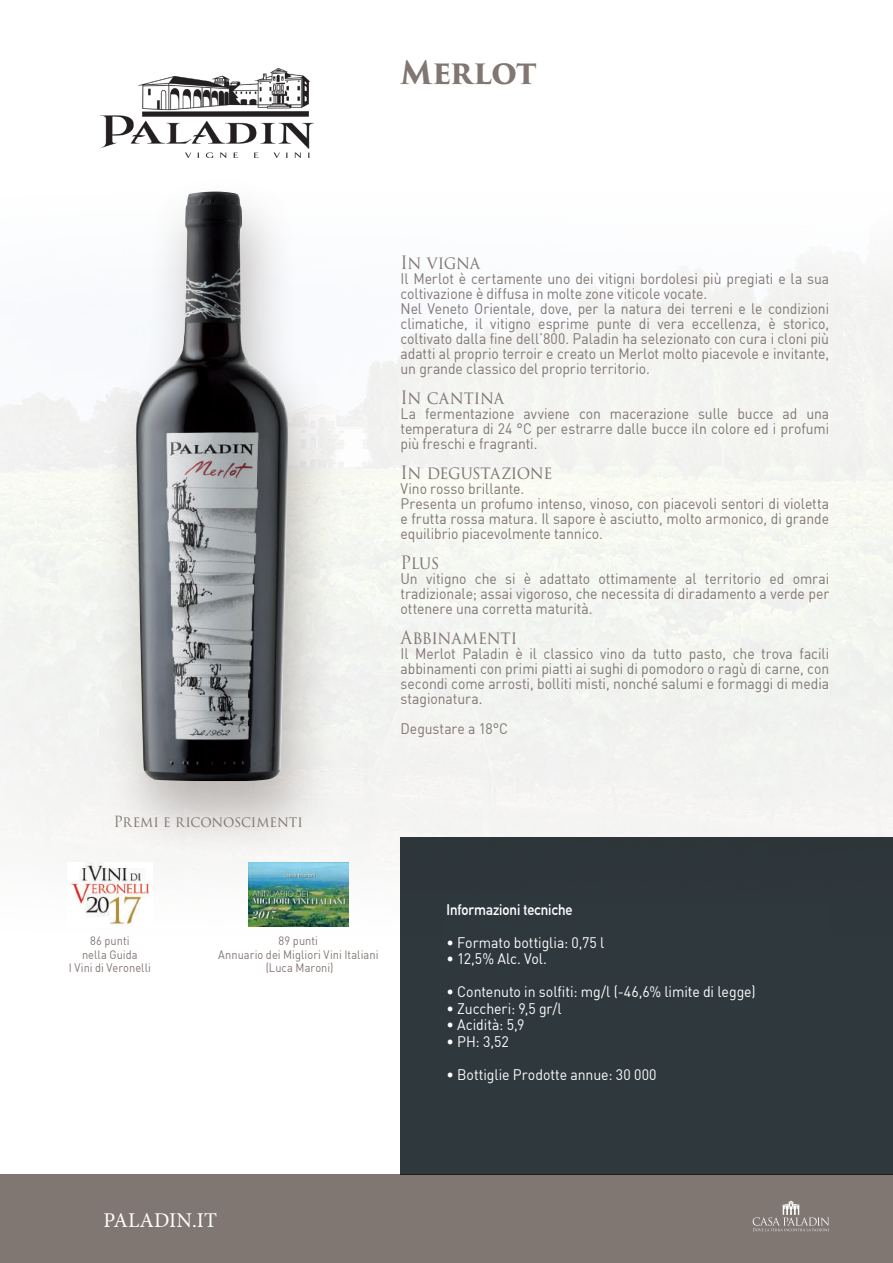
<style>
.page{position:relative;width:893px;height:1263px;background:#fff}
.page>*{position:absolute;margin:0;border:0;box-sizing:border-box;transform-origin:0 0}
.t1{font:700 31.5px "Trajan Pro 3";letter-spacing:-.03em;color:#807672;scale:.96 1}
.t2{font:21px "Minion Pro";color:#fff}
.t3{font:18px "Trajan Pro 3";letter-spacing:-.02em;color:#807672;scale:.93 1}
.t4{font:15px/15px "DIN";letter-spacing:-.005em;color:#807672;text-align:justify;scale:.93 1}
.t5{font:15px "DIN";letter-spacing:-.005em;color:#fff;scale:.94 1}
.t6{font:700 15px "DIN Alternate";letter-spacing:-.005em;color:#fff;scale:.94 1}
.t7{font:15px "Trajan Pro 3";letter-spacing:-.005em;color:#807672;scale:.94 1}
.t8{font:12px/13.5px "DIN";letter-spacing:.005em;color:#807672;text-align:center;scale:.92 1}
</style>
<div class="page">
<img style="left:0;top:264px;width:893px;height:683px">
<div style="left:0;top:1174px;width:893px;height:89px;background:#807672"></div>
<div style="left:401px;top:837px;width:492px;height:337px;background:#2f383c"></div>
<svg style="left:753px;top:1201px;width:76px;height:30px"></svg>
<div style="left:96px;top:174px;width:249px;height:686px;background:#807672;opacity:.5"></div>
<img style="left:135px;top:192px;width:154px;height:589px">
<img style="left:101px;top:68px;width:212px;height:89px">
<img style="left:67px;top:863px;width:86px;height:64px">
<img style="left:248px;top:863px;width:100px;height:64px">
<h1 class="t1" style="left:401px;top:49px;width:143px">Merlot</h1>
<p class="t3" style="left:401px;top:250px;width:87px">In vigna</p>
<p class="t4" style="left:401px;top:270px;width:462px;text-align:left">Il Merlot è certamente uno dei vitigni bordolesi più pregiati e la sua coltivazione è diffusa in molte zone viticole vocate.<br>Nel Veneto Orientale, dove, per la natura dei terreni e le condizioni climatiche, il vitigno esprime punte di vera eccellenza, è storico, coltivato dalla fine dell’800. Paladin ha selezionato con cura i cloni più adatti al proprio terroir e creato un Merlot molto piacevole e invitante, un grande classico del proprio territorio.</p>
<p class="t3" style="left:401px;top:385px;width:113px">In cantina</p>
<p class="t4" style="left:401px;top:405px;width:462px">La fermentazione avviene con macerazione sulle bucce ad una temperatura di 24 °C per estrarre dalle bucce iln colore ed i profumi più freschi e fragranti.</p>
<p class="t3" style="left:401px;top:460px;width:165px">In degustazione</p>
<p class="t4" style="left:401px;top:480px;width:462px;text-align:left">Vino rosso brillante.<br>Presenta un profumo intenso, vinoso, con piacevoli sentori di violetta e frutta rossa matura. Il sapore è asciutto, molto armonico, di grande equilibrio piacevolmente tannico.</p>
<p class="t3" style="left:401px;top:550px;width:43px">Plus</p>
<p class="t4" style="left:401px;top:570px;width:462px">Un vitigno che si è adattato ottimamente al territorio ed omrai tradizionale; assai vigoroso, che necessita di diradamento a verde per ottenere una corretta maturità.</p>
<p class="t3" style="left:401px;top:625px;width:127px">Abbinamenti</p>
<p class="t4" style="left:401px;top:645px;width:462px">Il Merlot Paladin è il classico vino da tutto pasto, che trova facili abbinamenti con primi piatti ai sughi di pomodoro o ragù di carne, con secondi come arrosti, bolliti misti, nonché salumi e formaggi di media stagionatura.</p>
<p class="t4" style="left:401px;top:720px;width:117px">Degustare a 18°C</p>
<p class="t7" style="left:114px;top:812px;width:203px">Premi e riconoscimenti</p>
<p class="t8" style="left:69px;top:934px;width:91px">86 punti<br>nella Guida<br>I Vini di Veronelli</p>
<p class="t8" style="left:218px;top:934px;width:176px">89 punti<br>Annuario dei Migliori Vini Italiani (Luca Maroni)</p>
<p class="t6" style="left:446px;top:898px;width:136px">Informazioni tecniche</p>
<p class="t5" style="left:446px;top:933px;width:169px">• Formato bottiglia: 0,75 l</p>
<p class="t5" style="left:446px;top:949px;width:108px">• 12,5% Alc. Vol.</p>
<p class="t5" style="left:446px;top:982px;width:330px">• Contenuto in solfiti: mg/l (-46,6% limite di legge)</p>
<p class="t5" style="left:446px;top:999px;width:124px">• Zuccheri: 9,5 gr/l</p>
<p class="t5" style="left:446px;top:1015px;width:84px">• Acidità: 5,9</p>
<p class="t5" style="left:446px;top:1032px;width:68px">• PH: 3,52</p>
<p class="t5" style="left:446px;top:1065px;width:225px">• Bottiglie Prodotte annue: 30 000</p>
<h2 class="t2" style="left:103px;top:1207px;width:115px">PALADIN.IT</h2>
</div>
